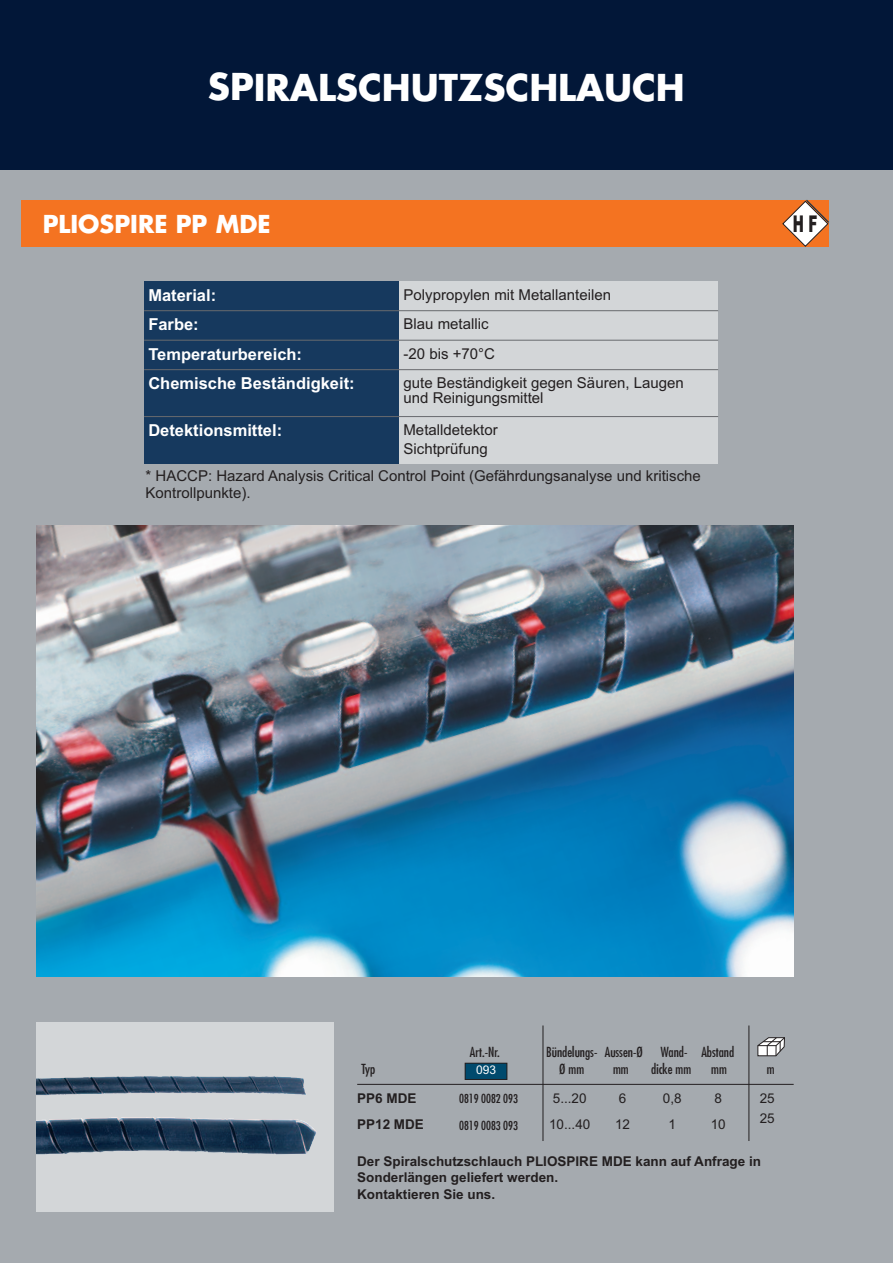
<style>
.page{position:relative;width:893px;height:1263px;background:#a5aaaf}
.page>*{position:absolute;margin:0;border:0;box-sizing:border-box;transform-origin:0 0}
.t1{font:700 36px "Futura";letter-spacing:-.005em;color:#fff}
.t2{font:700 24px "Futura";color:#fff}
.t3{font:900 23.1px "Arial";color:#231f20;scale:.58 1}
.t4{font:700 16.5px "Arial";color:#fff}
.t5{font:15px/15px "Arial";color:#231f20}
.t6{font:700 13.5px/16.2px "Arial";color:#231f20}
.t7{font:condensed 13.5px "Futura";color:#231f20}
.t8{font:13.5px "Arial";color:#231f20}
.t9{font:condensed 12px "Futura";color:#231f20}
.t10{font:12px "Arial";color:#fff}
</style>
<div class="page">
<div style="left:0;top:0;width:893px;height:170px;background:#021738"></div>
<div style="left:21px;top:200px;width:808px;height:47px;background:#f47321"></div>
<svg style="left:36px;top:1022px;width:298px;height:190px;background:#b2b9c0"></svg>
<img style="left:36px;top:1117px;width:281px;height:16px">
<img style="left:36px;top:526px;width:758px;height:450px">
<hr style="left:357px;top:1084px;width:437px;height:1px;background:#231f20">
<svg style="left:758px;top:1037px;width:27px;height:19px"></svg>
<div style="left:465px;top:1063px;width:42px;height:16px;background:#004a6d"></div>
<div style="left:465px;top:1063px;width:42px;height:17px;border:1px solid #231f20"></div>
<hr style="left:543px;top:1025px;width:1px;height:116px;background:#231f20">
<hr style="left:748px;top:1025px;width:1px;height:116px;background:#231f20">
<svg style="left:783px;top:200px;width:46px;height:46px"></svg>
<div style="left:144px;top:281px;width:255px;height:30px;background:#16395e"></div>
<div style="left:399px;top:281px;width:319px;height:30px;background:#d3d6d8"></div>
<div style="left:144px;top:311px;width:255px;height:29px;background:#16395e"></div>
<div style="left:399px;top:311px;width:319px;height:29px;background:#d3d6d8"></div>
<div style="left:144px;top:340px;width:255px;height:30px;background:#16395e"></div>
<div style="left:399px;top:340px;width:319px;height:30px;background:#d3d6d8"></div>
<div style="left:144px;top:370px;width:255px;height:47px;background:#16395e"></div>
<div style="left:399px;top:370px;width:319px;height:47px;background:#d3d6d8"></div>
<div style="left:144px;top:417px;width:255px;height:46px;background:#16395e"></div>
<div style="left:399px;top:417px;width:319px;height:46px;background:#d3d6d8"></div>
<hr style="left:144px;top:310px;width:574px;height:1px;background:#686a6e">
<hr style="left:144px;top:340px;width:574px;height:1px;background:#686a6e">
<hr style="left:144px;top:369px;width:574px;height:1px;background:#686a6e">
<hr style="left:144px;top:416px;width:574px;height:1px;background:#686a6e">
<h1 class="t1" style="left:208px;top:63px;width:479px">SPIRALSCHUTZSCHLAUCH</h1>
<h2 class="t2" style="left:43px;top:208px;width:229px">PLIOSPIRE PP MDE</h2>
<p class="t4" style="left:148px;top:285px;width:69px">Material:</p>
<p class="t5" style="left:403px;top:287px;width:209px">Polypropylen mit Metallanteilen</p>
<p class="t4" style="left:148px;top:315px;width:52px">Farbe:</p>
<p class="t5" style="left:403px;top:316px;width:87px">Blau metallic</p>
<p class="t4" style="left:148px;top:344px;width:155px">Temperaturbereich:</p>
<p class="t5" style="left:403px;top:346px;width:93px">-20 bis +70°C</p>
<p class="t4" style="left:148px;top:374px;width:208px">Chemische Beständigkeit:</p>
<p class="t5" style="left:403px;top:375px;width:282px">gute Beständigkeit gegen Säuren, Laugen und Reinigungsmittel</p>
<p class="t4" style="left:148px;top:421px;width:135px">Detektionsmittel:</p>
<p class="t5" style="left:403px;top:420px;width:96px;line-height:19.2px">Metalldetektor<br>Sichtprüfung</p>
<p class="t5" style="left:146px;top:468px;width:557px;line-height:16.5px">* HACCP: Hazard Analysis Critical Control Point (Gefährdungsanalyse und kritische<br>Kontrollpunkte).</p>
<h3 class="t3" style="left:793px;top:207px;width:44px">H F</h3>
<p class="t7" style="left:470px;top:1044px;width:32px">Art.-Nr.</p>
<p class="t7" style="left:546px;top:1044px;width:98px">Bündelungs- Aussen-±</p>
<p class="t7" style="left:661px;top:1044px;width:75px">Wand- Abstand</p>
<p class="t7" style="left:362px;top:1061px;width:15px">Typ</p>
<p class="t7" style="left:559px;top:1061px;width:27px">±mm</p>
<p class="t7" style="left:613px;top:1061px;width:17px">mm</p>
<p class="t7" style="left:651px;top:1061px;width:42px">dicke mm</p>
<p class="t7" style="left:711px;top:1061px;width:17px">mm</p>
<p class="t7" style="left:767px;top:1061px;width:9px">m</p>
<p class="t10" style="left:476px;top:1063px;width:22px">093</p>
<p class="t6" style="left:357px;top:1090px;width:61px">PP6 MDE</p>
<p class="t9" style="left:459px;top:1090px;width:60px">0819 0082 093</p>
<p class="t8" style="left:553px;top:1090px;width:35px">5...20</p>
<p class="t8" style="left:619px;top:1090px;width:9px">6</p>
<p class="t8" style="left:663px;top:1090px;width:20px">0,8</p>
<p class="t8" style="left:714px;top:1090px;width:9px">8</p>
<p class="t8" style="left:760px;top:1090px;width:17px">25</p>
<p class="t6" style="left:357px;top:1117px;width:68px">PP12 MDE</p>
<p class="t9" style="left:459px;top:1117px;width:60px">0819 0083 093</p>
<p class="t8" style="left:549px;top:1117px;width:43px">10...40</p>
<p class="t8" style="left:615px;top:1117px;width:17px">12</p>
<p class="t8" style="left:668px;top:1117px;width:9px">1</p>
<p class="t8" style="left:711px;top:1117px;width:17px">10</p>
<p class="t8" style="left:760px;top:1110px;width:17px">25</p>
<p class="t6" style="left:357px;top:1153px;width:405px">Der Spiralschutzschlauch PLIOSPIRE MDE kann auf Anfrage in<br>Sonderlängen geliefert werden.<br>Kontaktieren Sie uns.</p>
</div>
